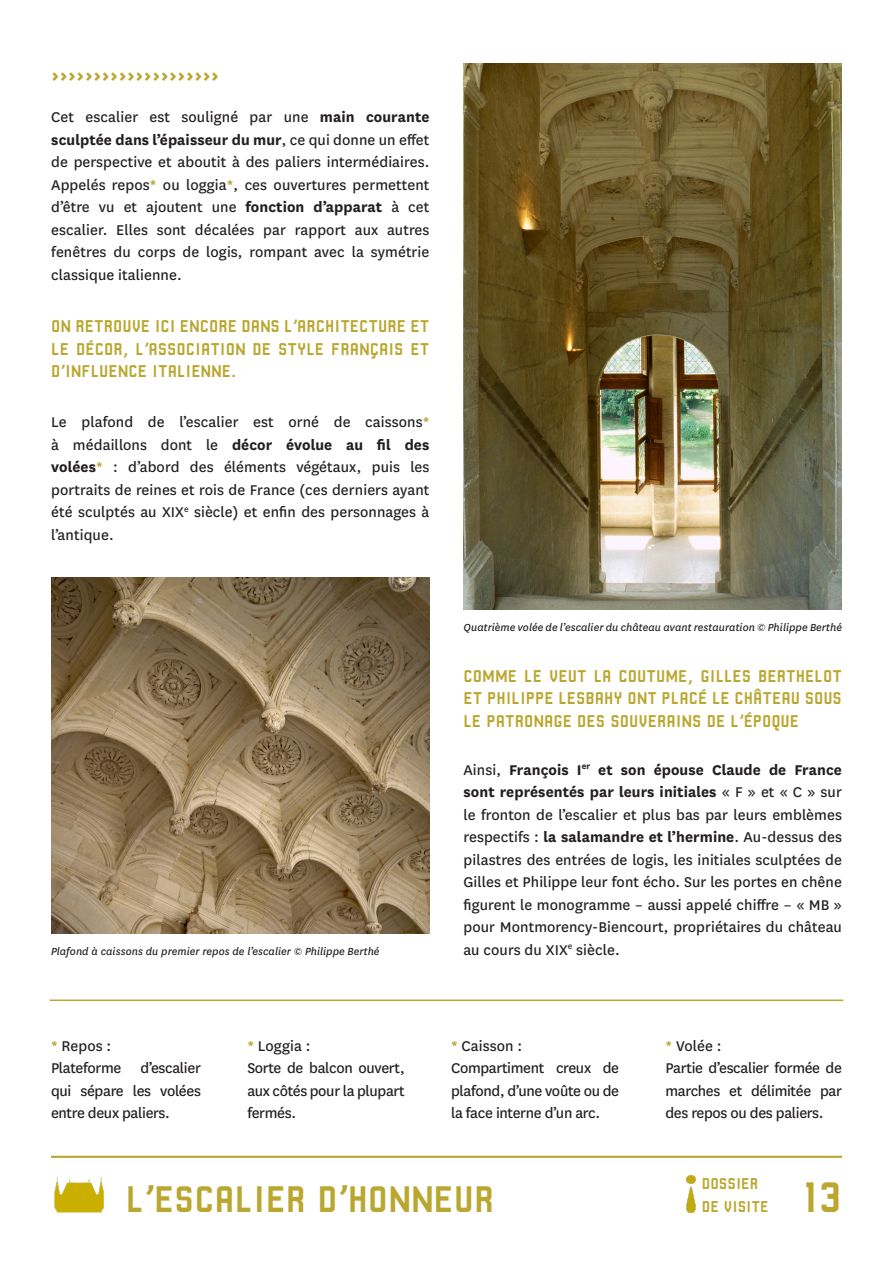
<style>
.page{position:relative;width:893px;height:1263px;background:#fff}
.page>*{position:absolute;margin:0;border:0;box-sizing:border-box;transform-origin:0 0}
.t1{font:45px "Robust CMN";color:#b9a730}
.TITRE_PARTIE{font:39px "Robust CMN";color:#b9a730}
.Mise_en_relief{font:22.5px "Robust CMN";color:#b9a730}
.Mise_en_relief-2{font:18px/22.5px "Robust CMN";color:#b9a730;text-align:justify}
.t2{font:16.5px/22.5px "National";letter-spacing:-.02em;color:#231f20;text-align:justify}
.Mise_en_relief-3{font:16.5px "Robust CMN";color:#b9a730}
.t3{font:16.5px "National";letter-spacing:.005em;color:#231f20}
.Légende{font:italic 12px "National";letter-spacing:.005em;color:#231f20}
.s1{font-weight:700}
.s2{font-weight:700;color:#b9a730}
</style>
<div class="page">
<img style="left:54px;top:1177px;width:50px;height:36px">
<img style="left:687px;top:1176px;width:8px;height:37px">
<hr style="left:51px;top:1156px;width:791px;height:1px;background:#b9a730">
<hr style="left:50px;top:999px;width:793px;height:2px;background:#b9a730">
<img style="left:51px;top:578px;width:378px;height:355px">
<img style="left:463px;top:64px;width:379px;height:545px">
<p class="Mise_en_relief" style="left:51px;top:62px;width:170px">&gt;&gt;&gt;&gt;&gt;&gt;&gt;&gt;&gt;&gt;&gt;&gt;&gt;&gt;&gt;&gt;&gt;&gt;&gt;&gt;</p>
<p class="t2" style="left:51px;top:105px;width:380px">Cet escalier est souligné par une <span class="s1">main courante sculptée dans l’épaisseur du mur</span>, ce qui donne un effet de perspective et aboutit à des paliers intermédiaires.<br>Appelés repos<span class="s2">*</span> ou loggia<span class="s2">*</span>, ces ouvertures permettent d’être vu et ajoutent une <span class="s1">fonction d’apparat</span> à cet escalier. Elles sont décalées par rapport aux autres fenêtres du corps de logis, rompant avec la symétrie classique italienne.</p>
<p class="Mise_en_relief-2" style="left:51px;top:315px;width:380px">ON RETROUVE ICI ENCORE DANS L’ARCHITECTURE ET LE DÉCOR, L’ASSOCIATION DE STYLE FRANÇAIS ET D’INFLUENCE ITALIENNE.</p>
<p class="t2" style="left:51px;top:410px;width:380px">Le plafond de l’escalier est orné de caissons<span class="s2">* </span>à médaillons dont le <span class="s1">décor évolue au fil des volées</span><span class="s2">*</span> : d’abord des éléments végétaux, puis les portraits de reines et rois de France (ces derniers ayant été sculptés au XIX<sup>e</sup> siècle) et enfin des personnages à l’antique.</p>
<p class="Légende" style="left:51px;top:943px;width:330px">Plafond à caissons du premier repos de l’escalier © Philippe Berthé</p>
<p class="Légende" style="left:463px;top:620px;width:380px">Quatrième volée de l’escalier du château avant restauration © Philippe Berthé</p>
<p class="Mise_en_relief-2" style="left:463px;top:664px;width:380px">COMME LE VEUT LA COUTUME, GILLES BERTHELOT ET PHILIPPE LESBAHY ONT PLACÉ LE CHÂTEAU SOUS LE PATRONAGE DES SOUVERAINS DE L’ÉPOQUE</p>
<p class="t2" style="left:463px;top:758px;width:380px">Ainsi, <span class="s1">François I</span><sup>er</sup> <span class="s1">et son épouse Claude de France sont représentés par leurs initiales</span> « F » et « C » sur le fronton de l’escalier et plus bas par leurs emblèmes respectifs : <span class="s1">la salamandre et l’hermine</span>. Au-dessus des pilastres des entrées de logis, les initiales sculptées de Gilles et Philippe leur font écho. Sur les portes en chêne figurent le monogramme – aussi appelé chiffre – « MB » pour Montmorency-Biencourt, propriétaires du château au cours du XIX<sup>e</sup> siècle.</p>
<p class="t2" style="left:51px;top:1034px;width:62px"><span class="s2">*</span> Repos :</p>
<p class="t2" style="left:51px;top:1056px;width:151px">Plateforme d’escalier qui sépare les volées entre deux paliers.</p>
<p class="t2" style="left:247px;top:1034px;width:65px"><span class="s2">*</span> Loggia :</p>
<p class="t2" style="left:247px;top:1056px;width:159px">Sorte de balcon ouvert, aux côtés pour la plupart fermés.</p>
<p class="t3" style="left:451px;top:1035px;width:73px"><span class="s2">*</span> Caisson :</p>
<p class="t2" style="left:451px;top:1056px;width:169px">Compartiment creux de plafond, d’une voûte ou de la face interne d’un arc.</p>
<p class="t2" style="left:665px;top:1034px;width:57px"><span class="s2">*</span> Volée :</p>
<p class="t2" style="left:665px;top:1056px;width:178px">Partie d’escalier formée de marches et délimitée par des repos ou des paliers.</p>
<p class="TITRE_PARTIE" style="left:126px;top:1178px;width:370px">L’ESCALIER D’HONNEUR</p>
<p class="Mise_en_relief-3" style="left:702px;top:1175px;width:58px">DOSSIER</p>
<p class="Mise_en_relief-3" style="left:702px;top:1197px;width:69px">DE VISITE</p>
<p class="t1" style="left:803px;top:1172px;width:41px">13</p>
</div>
